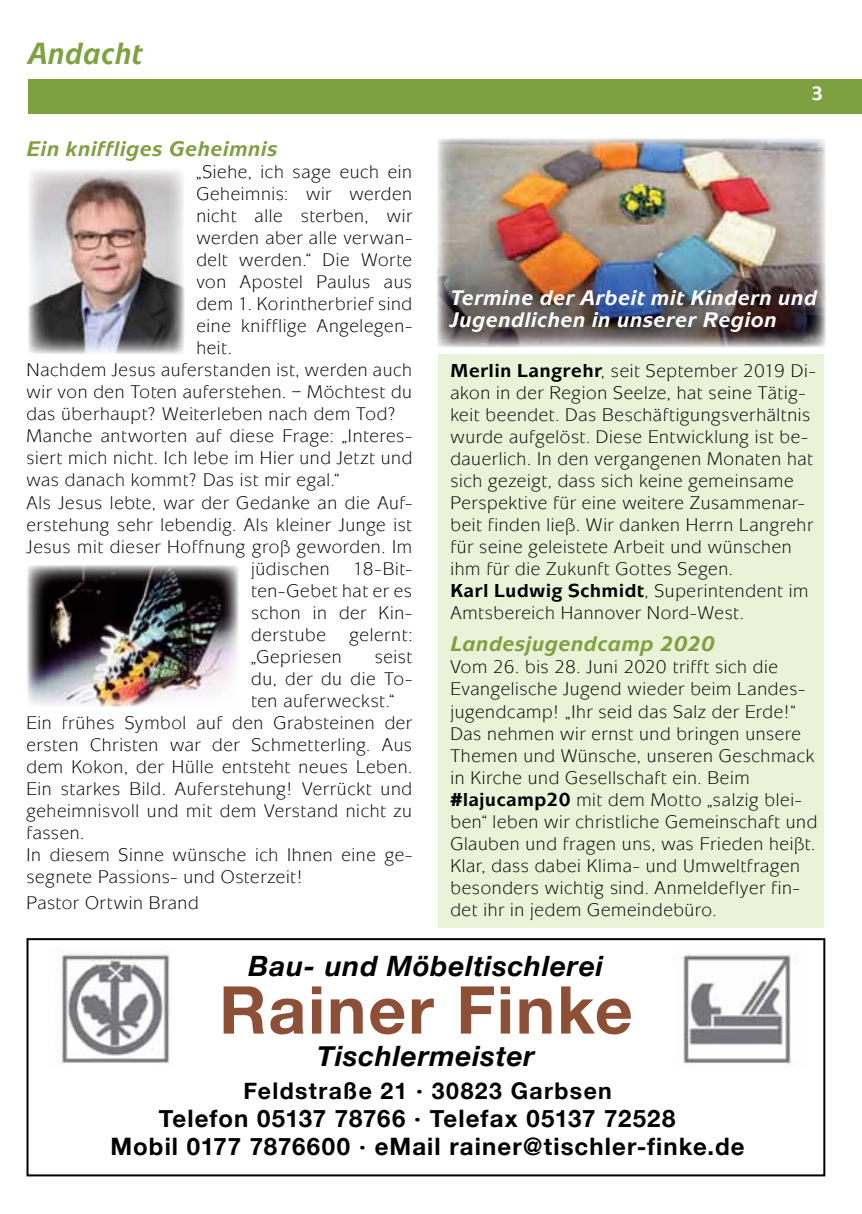
<style>
.page{position:relative;width:862px;height:1214px;background:#fff}
.page>*{position:absolute;margin:0;border:0;box-sizing:border-box;transform-origin:0 0}
.t1{font:700 66px "Helvetica Neue";letter-spacing:.03em;color:#8d5037}
.t2{font:italic 700 32px "Mixage";letter-spacing:.025em;color:#7fa041;scale:.92 1}
.t3{font:italic 700 28px "Helvetica Neue";letter-spacing:.03em;color:#000}
.t4{font:700 24px/28px "Helvetica Neue";letter-spacing:.045em;color:#000}
.t5{font:700 23px "Helvetica Neue";letter-spacing:.06em;color:#000}
.t6{font:italic 700 22px/22px "Mixage";letter-spacing:.035em;color:#fff}
.t7{font:italic 700 22px "Mixage";letter-spacing:.035em;color:#7fa041}
.t8{font:700 20px "Mixage";color:#fff}
.t9{font:700 19.6px "Mixage";letter-spacing:.045em;color:#000}
.t10{font:19px/22px "Mixage";letter-spacing:.035em;color:#000}
.s1{font-weight:700;font-size:19.6px}
.s2{font-weight:400;font-size:19px}
.s3{font-family:"Polo 22 R Hfett";font-weight:400}
.s4{font-family:"Polo 22 R Hfett";font-weight:400;font-size:23px}
</style>
<div class="page">
<div style="left:28px;top:79px;width:834px;height:34px;background:#7fa041"></div>
<div style="left:438px;top:354px;width:386px;height:573px;background:#eaf3d8"></div>
<img style="left:27px;top:565px;width:212px;height:142px">
<img style="left:673px;top:954px;width:124px;height:113px">
<img style="left:437px;top:138px;width:389px;height:209px">
<div style="left:27px;top:938px;width:798px;height:238px;border:2px solid #000"></div>
<img style="left:57px;top:954px;width:114px;height:109px">
<img style="left:28px;top:170px;width:157px;height:184px">
<h2 class="t2" style="left:28px;top:34px;width:125px">Andacht</h2>
<p class="t7" style="left:27px;top:136px;width:252px">Ein kniffliges Geheimnis</p>
<p class="t10" style="left:196px;top:161px;width:217px">„Siehe, ich sage euch ein</p>
<p class="t10" style="left:196px;top:183px;width:217px">Geheimnis: wir werden</p>
<p class="t10" style="left:196px;top:205px;width:217px">nicht alle sterben, wir</p>
<p class="t10" style="left:196px;top:227px;width:217px">werden aber alle verwan-</p>
<p class="t10" style="left:196px;top:249px;width:217px">delt werden.“ Die Worte</p>
<p class="t10" style="left:196px;top:271px;width:217px">von Apostel Paulus aus</p>
<p class="t10" style="left:196px;top:293px;width:217px">dem 1. Korintherbrief sind</p>
<p class="t10" style="left:196px;top:315px;width:217px">eine knifflige Angelegen-</p>
<p class="t10" style="left:196px;top:337px;width:37px">heit.</p>
<p class="t10" style="left:27px;top:359px;width:387px">Nachdem Jesus auferstanden ist, werden auch</p>
<p class="t10" style="left:27px;top:381px;width:387px">wir von den Toten auferstehen. – Möchtest du</p>
<p class="t10" style="left:27px;top:403px;width:371px">das überhaupt? Weiterleben nach dem Tod?</p>
<p class="t10" style="left:27px;top:425px;width:387px">Manche antworten auf diese Frage: „Interes-</p>
<p class="t10" style="left:27px;top:447px;width:387px">siert mich nicht. Ich lebe im Hier und Jetzt und</p>
<p class="t10" style="left:27px;top:469px;width:314px">was danach kommt? Das ist mir egal.“</p>
<p class="t10" style="left:27px;top:491px;width:387px">Als Jesus lebte, war der Gedanke an die Auf-</p>
<p class="t10" style="left:27px;top:513px;width:387px">erstehung sehr lebendig. Als kleiner Junge ist</p>
<p class="t10" style="left:27px;top:535px;width:387px">Jesus mit dieser Hoffnung groß geworden. Im</p>
<p class="t10" style="left:251px;top:557px;width:162px">jüdischen 18-Bit-</p>
<p class="t10" style="left:251px;top:579px;width:162px">ten-Gebet hat er es</p>
<p class="t10" style="left:251px;top:601px;width:162px">schon in der Kin-</p>
<p class="t10" style="left:251px;top:623px;width:162px">derstube gelernt:</p>
<p class="t10" style="left:251px;top:645px;width:92px">„Gepriesen</p>
<p class="t10" style="left:375px;top:645px;width:39px">seist</p>
<p class="t10" style="left:251px;top:667px;width:162px">du, der du die To-</p>
<p class="t10" style="left:251px;top:689px;width:144px">ten auferweckst.“</p>
<p class="t10" style="left:27px;top:711px;width:387px">Ein frühes Symbol auf den Grabsteinen der</p>
<p class="t10" style="left:27px;top:733px;width:387px">ersten Christen war der Schmetterling. Aus</p>
<p class="t10" style="left:27px;top:755px;width:387px">dem Kokon, der Hülle entsteht neues Leben.</p>
<p class="t10" style="left:27px;top:777px;width:387px">Ein starkes Bild. Auferstehung! Verrückt und</p>
<p class="t10" style="left:27px;top:799px;width:387px">geheimnisvoll und mit dem Verstand nicht zu</p>
<p class="t10" style="left:27px;top:821px;width:59px">fassen.</p>
<p class="t10" style="left:27px;top:843px;width:387px">In diesem Sinne wünsche ich Ihnen eine ge-</p>
<p class="t10" style="left:27px;top:865px;width:278px">segnete Passions- und Osterzeit!</p>
<p class="t10" style="left:27px;top:891px;width:174px">Pastor Ortwin Brand</p>
<p class="t8" style="left:811px;top:82px;width:14px">3</p>
<p class="t6" style="left:450px;top:287px;width:368px">Termine der Arbeit mit Kindern und<br>Jugendlichen in unserer Region</p>
<p class="t10" style="left:450px;top:360px;width:367px"><span class="s1">Merlin Langrehr</span>, seit September 2019 Di&shy;akon in der Region Seelze, hat seine Tätig&shy;keit beendet. Das Beschäftigungsverhältnis wurde aufgelöst. Diese Entwicklung ist be&shy;dauerlich. In den vergangenen Monaten hat sich gezeigt, dass sich keine gemeinsame Perspektive für eine weitere Zusammenar&shy;beit finden ließ. Wir danken Herrn Langrehr für seine geleistete Arbeit und wünschen ihm für die Zukunft Gottes Segen.</p>
<p class="t9" style="left:450px;top:579px;width:360px">Karl Ludwig Schmidt<span class="s2">, Superintendent im</span></p>
<p class="t10" style="left:450px;top:602px;width:295px">Amtsbereich Hannover Nord-West.</p>
<p class="t7" style="left:450px;top:631px;width:266px">Landesjugendcamp 2020</p>
<p class="t10" style="left:450px;top:656px;width:368px">Vom 26. bis 28. Juni 2020 trifft sich die Evangelische Jugend wieder beim Landes&shy;jugendcamp! „Ihr seid das Salz der Erde!“ Das nehmen wir ernst und bringen unsere Themen und Wünsche, unseren Geschmack in Kirche und Gesellschaft ein. Beim <span class="s1">#lajucamp20</span> mit dem Motto „salzig blei&shy;ben“ leben wir christliche Gemeinschaft und Glauben und fragen uns, was Frieden heißt.<br>Klar, dass dabei Klima- und Umweltfragen besonders wichtig sind. Anmeldeflyer fin&shy;det ihr in jedem Gemeindebüro.</p>
<h3 class="t3" style="left:249px;top:943px;width:356px">Bau- und Möbeltischlerei</h3>
<h1 class="t1" style="left:219px;top:958px;width:415px">Rainer Finke</h1>
<h3 class="t3" style="left:317px;top:1033px;width:219px">Tischlermeister</h3>
<p class="t5" style="left:243px;top:1072px;width:370px">Feldstraße 21 <span class="s3">·</span> 30823 Garbsen</p>
<p class="t4" style="left:110px;top:1105px;width:636px;text-indent:48px">Telefon 05137 78766 <span class="s4">·</span> Telefax 05137 72528<br>Mobil 0177 7876600 <span class="s4">·</span> eMail rainer@tischler-finke.de</p>
</div>
